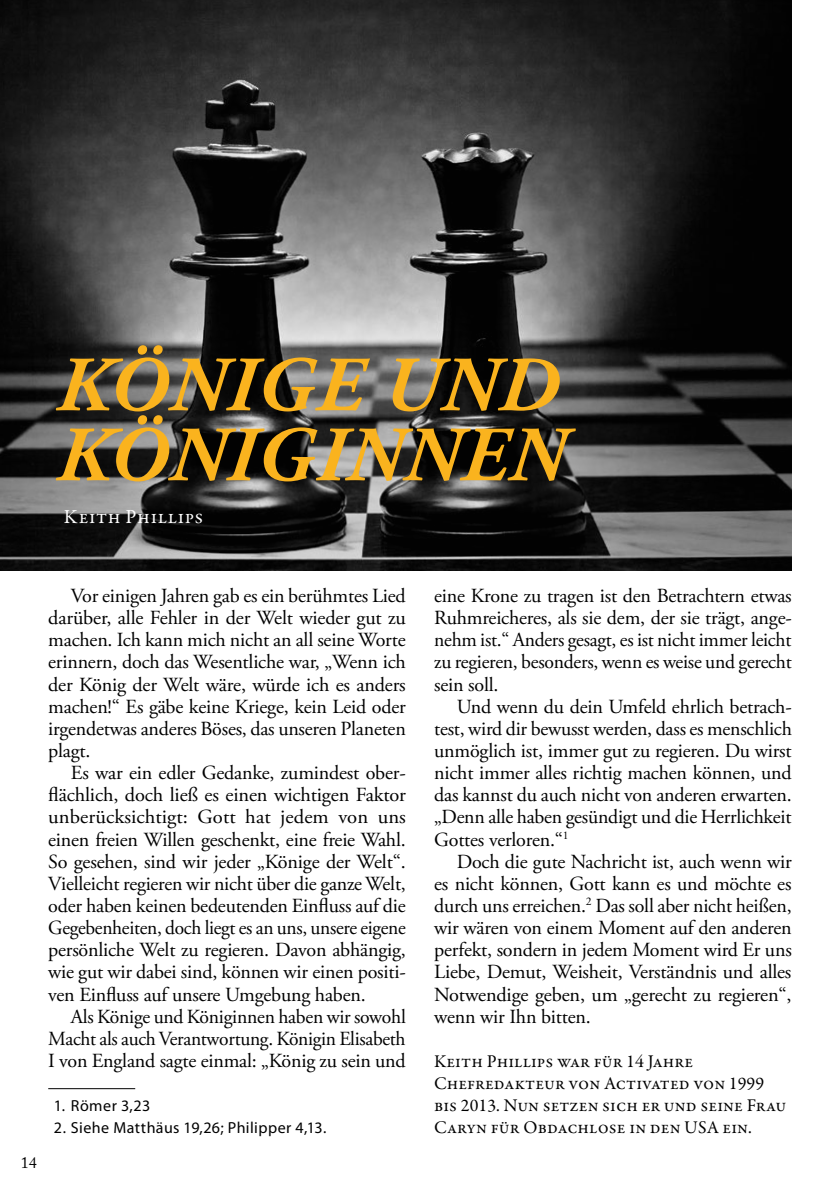
<style>
.page{position:relative;width:840px;height:1191px;background:#fff}
.page>*{position:absolute;margin:0;border:0;box-sizing:border-box;transform-origin:0 0}
.t1{font:italic 700 78px/70px "Adobe Garamond Pro";letter-spacing:.015em;color:#fab31e}
.t2{font:20px/22.2px "Adobe Garamond Pro";letter-spacing:-.01em;color:#000;text-align:justify}
.t3{font:20px "Garamond Premr Pro";letter-spacing:.035em;color:#fff}
.t4{font:18px/22.2px "Garamond Premr Pro";letter-spacing:.005em;color:#000}
.t5{font:16px "Myriad Pro";letter-spacing:.025em;color:#000}
.t6{font:16px "Adobe Caslon Pro";color:#000}
</style>
<div class="page">
<img style="left:0;top:0;width:791px;height:570px">
<hr style="left:48px;top:1088px;width:87px;height:1px;background:#000">
<h1 class="t1" style="left:56px;top:352px;width:510px">KÖNIGE UND<br>KÖNIGINNEN</h1>
<p class="t3" style="left:64px;top:504px;width:141px">Keith Phillips</p>
<p class="t6" style="left:21px;top:1152px;width:17px">14</p>
<p class="t2" style="left:48px;top:585px;width:359px;text-indent:23px">Vor einigen Jahren gab es ein berühmtes Lied darüber, alle Fehler in der Welt wieder gut zu machen. Ich kann mich nicht an all seine Worte erinnern, doch das Wesentliche war, „Wenn ich der König der Welt wäre, würde ich es anders machen!“ Es gäbe keine Kriege, kein Leid oder irgendetwas anderes Böses, das unseren Planeten plagt.</p>
<p class="t2" style="left:48px;top:762px;width:359px;text-indent:23px">Es war ein edler Gedanke, zumindest ober&shy;flächlich, doch ließ es einen wichtigen Faktor unberücksichtigt: Gott hat jedem von uns einen freien Willen geschenkt, eine freie Wahl.<br>So gesehen, sind wir jeder „Könige der Welt“.<br>Vielleicht regieren wir nicht über die ganze Welt, oder haben keinen bedeutenden Einfluss auf die Gegebenheiten, doch liegt es an uns, unsere eigene persönliche Welt zu regieren. Davon abhängig, wie gut wir dabei sind, können wir einen positi&shy;ven Einfluss auf unsere Umgebung haben.</p>
<p class="t2" style="left:48px;top:1006px;width:359px;text-indent:23px">Als Könige und Königinnen haben wir sowohl Macht als auch Verantwortung. Königin Elisabeth I von England sagte einmal: „König zu sein und</p>
<p class="t5" style="left:54px;top:1096px;width:98px">1. Römer 3,23</p>
<p class="t5" style="left:54px;top:1118px;width:274px">2. Siehe Matthäus 19,26; Philipper 4,13.</p>
<p class="t2" style="left:434px;top:585px;width:359px">eine Krone zu tragen ist den Betrachtern etwas Ruhmreicheres, als sie dem, der sie trägt, ange&shy;nehm ist.“ Anders gesagt, es ist nicht immer leicht zu regieren, besonders, wenn es weise und gerecht sein soll.</p>
<p class="t2" style="left:434px;top:696px;width:359px;text-indent:23px">Und wenn du dein Umfeld ehrlich betrach&shy;test, wird dir bewusst werden, dass es menschlich unmöglich ist, immer gut zu regieren. Du wirst nicht immer alles richtig machen können, und das kannst du auch nicht von anderen erwarten. „Denn alle haben gesündigt und die Herrlichkeit Gottes verloren.“<sup>1</sup></p>
<p class="t2" style="left:434px;top:851px;width:359px;text-indent:23px">Doch die gute Nachricht ist, auch wenn wir es nicht können, Gott kann es und möchte es durch uns erreichen.<sup>2</sup> Das soll aber nicht heißen, wir wären von einem Moment auf den anderen perfekt, sondern in jedem Moment wird Er uns Liebe, Demut, Weisheit, Verständnis und alles Notwendige geben, um „gerecht zu regieren“, wenn wir Ihn bitten.</p>
<p class="t4" style="left:434px;top:1050px;width:353px">Keith Phillips war für 14 Jahre Chefredakteur von Activated von 1999 bis 2013. Nun setzen sich er und seine Frau Caryn für Obdachlose in den USA ein.</p>
</div>
